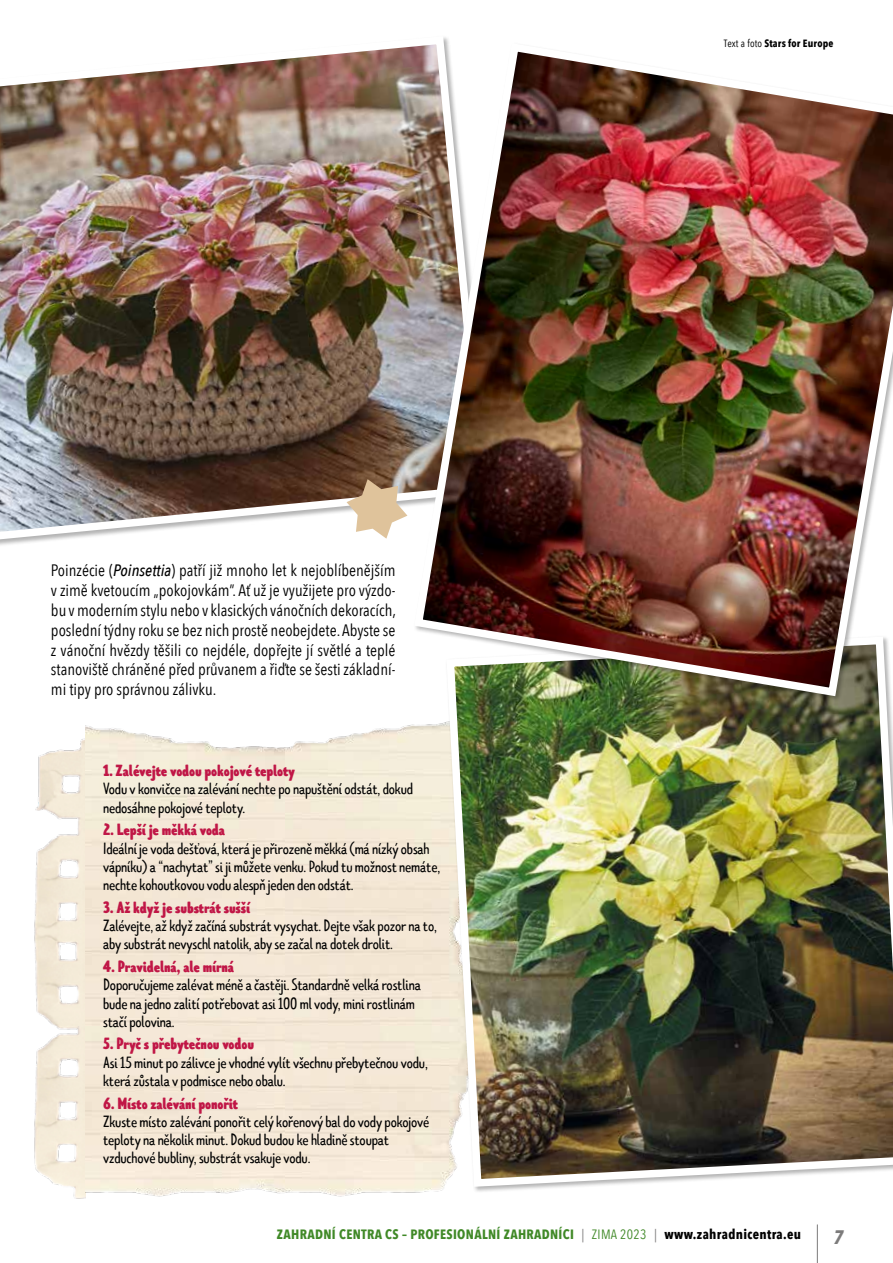
<style>
.page{position:relative;width:893px;height:1263px;background:#fff}
.page>*{position:absolute;margin:0;border:0;box-sizing:border-box;transform-origin:0 0}
.t1{font:italic 700 19.5px "Avenir Next Condensed";color:#7c7b7b}
.t2{font:16.5px/18.3px "Limes Sans";letter-spacing:-.01em;color:#000}
.t3{font:16.5px/19.8px "Avenir Next Condensed";color:#000;text-align:justify}
.t4{font:900 16.5px "Limes Sans";letter-spacing:-.01em;color:#c01646}
.t5{font:700 13.5px "Avenir Next Condensed";letter-spacing:.025em;color:#408927}
.t6{font:700 10.5px "Avenir Next Condensed";letter-spacing:.015em;color:#000}
.s1{font-weight:500;font-style:italic}
.s2{font-weight:400}
.s3{font-weight:400;color:#7c7b7b}
.s4{color:#000}
</style>
<div class="page">
<hr style="left:817px;top:1225px;width:1px;height:38px;background:#7c7b7b">
<img style="left:0;top:37px;width:448px;height:508px">
<img style="left:34px;top:725px;width:183px;height:302px">
<img style="left:34px;top:1027px;width:183px;height:172px">
<img style="left:443px;top:703px;width:450px;height:488px">
<img style="left:410px;top:39px;width:483px;height:661px">
<svg style="left:347px;top:479px;width:60px;height:60px"></svg>
<p class="t3" style="left:51px;top:560px;width:346px">Poinzécie (<span class="s1">Poinsettia</span>) patří již mnoho let k nejoblíbenějším v zimě kvetoucím „pokojovkám”. Ať už je využijete pro výzdo&shy;bu v moderním stylu nebo v klasických vánočních dekoracích, poslední týdny roku se bez nich prostě neobejdete. Abyste se z vánoční hvězdy těšili co nejdéle, dopřejte jí světlé a teplé stanoviště chráněné před průvanem a řiďte se šesti základní&shy;mi tipy pro správnou zálivku.</p>
<p class="t4" style="left:103px;top:760px;width:193px">1. Zalévejte vodou pokojové teploty</p>
<p class="t2" style="left:103px;top:780px;width:311px">Vodu v konvičce na zalévání nechte po napuštění odstát, dokud nedosáhne pokojové teploty.</p>
<p class="t4" style="left:103px;top:819px;width:124px">2. Lepší je měkká voda</p>
<p class="t2" style="left:103px;top:839px;width:339px">Ideální je voda dešťová, která je přirozeně měkká (má nízký obsah vápníku) a “nachytat” si ji můžete venku. Pokud tu možnost nemáte, nechte kohoutkovou vodu alespň jeden den odstát.</p>
<p class="t4" style="left:103px;top:896px;width:149px">3. Až když je substrát sušší</p>
<p class="t2" style="left:103px;top:916px;width:335px">Zalévejte, až když začíná substrát vysychat. Dejte však pozor na to, aby substrát nevyschl natolik, aby se začal na dotek drolit.</p>
<p class="t4" style="left:103px;top:955px;width:133px">4. Pravidelná, ale mírná</p>
<p class="t2" style="left:103px;top:975px;width:319px">Doporučujeme zalévat méně a častěji. Standardně velká rostlina bude na jedno zalití potřebovat asi 100 ml vody, mini rostlinám stačí polovina.</p>
<p class="t4" style="left:103px;top:1033px;width:153px">5. Pryč s přebytečnou vodou</p>
<p class="t2" style="left:103px;top:1053px;width:326px">Asi 15 minut po zálivce je vhodné vylít všechnu přebytečnou vodu, která zůstala v podmisce nebo obalu.</p>
<p class="t4" style="left:103px;top:1092px;width:136px">6. Místo zalévání ponořit</p>
<p class="t2" style="left:103px;top:1112px;width:328px">Zkuste místo zalévání ponořit celý kořenový bal do vody pokojové teploty na několik minut. Dokud budou ke hladině stoupat vzduchové bubliny, substrát vsakuje vodu.</p>
<p class="t6" style="left:724px;top:37px;width:111px"><span class="s2">Text a foto</span> Stars for Europe</p>
<p class="t5" style="left:277px;top:1226px;width:526px">ZAHRADNÍ CENTRA CS – PROFESIONÁLNÍ ZAHRADNÍCI <span class="s3">|</span> <span class="s2">ZIMA 2023</span> <span class="s3">|</span> <span class="s4">www.zahradnicentra.eu</span></p>
<p class="t1" style="left:833px;top:1225px;width:12px">7</p>
</div>
